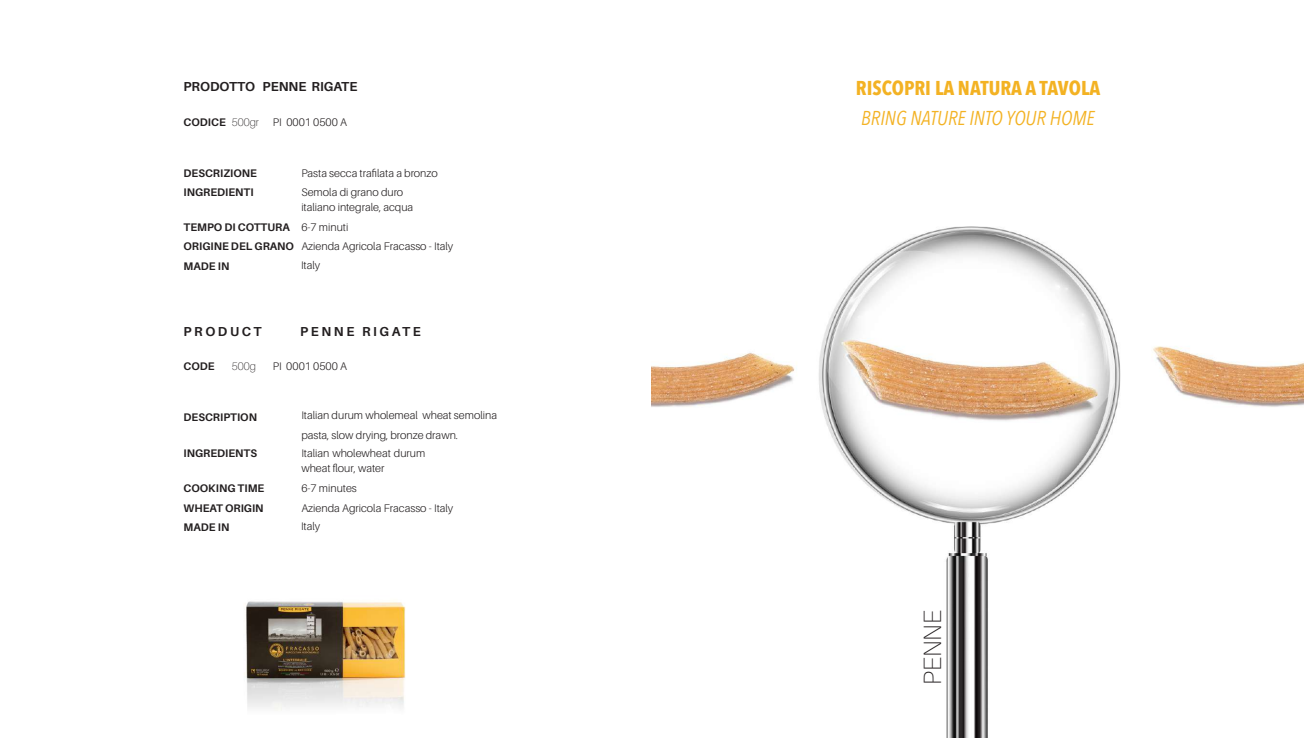
<style>
.page{position:relative;width:1304px;height:738px;background:#fff}
.page>*{position:absolute;margin:0;border:0;box-sizing:border-box;transform-origin:0 0}
.t1{font:100 25px "Aileron";color:#231f20}
.t2{font:700 20px "Avenir Next Condensed";color:#f3b223}
.t3{font:italic 20px "Avenir Next Condensed";color:#f3b223}
.t4{font:700 13px "Aileron";color:#231f20}
.t5{font:700 13px "Aileron";letter-spacing:.2em;color:#231f20}
.t6{font:300 11px/15px "Aileron";color:#231f20}
.t7{font:700 11px/19.2px "Aileron";color:#231f20}
.t8{font:100 11px "Aileron";color:#231f20}
.s1{font-weight:100}
.s2{font-weight:300}
</style>
<div class="page">
<img style="left:652px;top:226px;width:652px;height:511px">
<img style="left:244px;top:601px;width:162px;height:110px">
<p class="t4" style="left:184px;top:79px;width:175px">PRODOTTO PENNE RIGATE</p>
<p class="t7" style="left:184px;top:113px;width:77px">CODICE <span class="s1">500gr</span></p>
<p class="t6" style="left:273px;top:115px;width:76px">PI 0001 0500 A</p>
<p class="t7" style="left:184px;top:163px;width:75px">DESCRIZIONE</p>
<p class="t6" style="left:301px;top:165px;width:138px">Pasta secca trafilata a bronzo</p>
<p class="t7" style="left:184px;top:182px;width:72px">INGREDIENTI</p>
<p class="t6" style="left:301px;top:184px;width:113px">Semola di grano duro italiano integrale, acqua</p>
<p class="t7" style="left:184px;top:217px;width:166px">TEMPO DI COTTURA <span class="s2">6-7 minuti<br></span>ORIGINE DEL GRANO<br>MADE IN</p>
<p class="t6" style="left:301px;top:237px;width:154px;line-height:18.7px">Azienda Agricola Fracasso - Italy<br>Italy</p>
<p class="t5" style="left:184px;top:324px;width:80px">PRODUCT</p>
<p class="t5" style="left:300px;top:324px;width:122px">PENNE RIGATE</p>
<p class="t7" style="left:184px;top:357px;width:33px">CODE</p>
<p class="t8" style="left:232px;top:360px;width:26px">500g</p>
<p class="t6" style="left:273px;top:359px;width:76px">PI 0001 0500 A</p>
<p class="t7" style="left:184px;top:407px;width:75px">DESCRIPTION</p>
<p class="t6" style="left:301px;top:405px;width:197px;line-height:20px">Italian durum wholemeal wheat semolina pasta, slow drying, bronze drawn.</p>
<p class="t7" style="left:184px;top:443px;width:75px">INGREDIENTS</p>
<p class="t6" style="left:301px;top:445px;width:126px">Italian wholewheat durum wheat flour, water</p>
<p class="t7" style="left:184px;top:478px;width:82px">COOKING TIME</p>
<p class="t6" style="left:301px;top:480px;width:57px">6-7 minutes</p>
<p class="t7" style="left:184px;top:498px;width:82px">WHEAT ORIGIN<br>MADE IN</p>
<p class="t6" style="left:301px;top:498px;width:154px;line-height:18.7px">Azienda Agricola Fracasso - Italy<br>Italy</p>
<h2 class="t2" style="left:856px;top:76px;width:246px">RISCOPRI LA NATURA A TAVOLA</h2>
<h2 class="t3" style="left:861px;top:106px;width:235px">BRING NATURE INTO YOUR HOME</h2>
<h1 class="t1" style="left:919px;top:684px;width:76px;rotate:-90deg">PENNE</h1>
</div>
